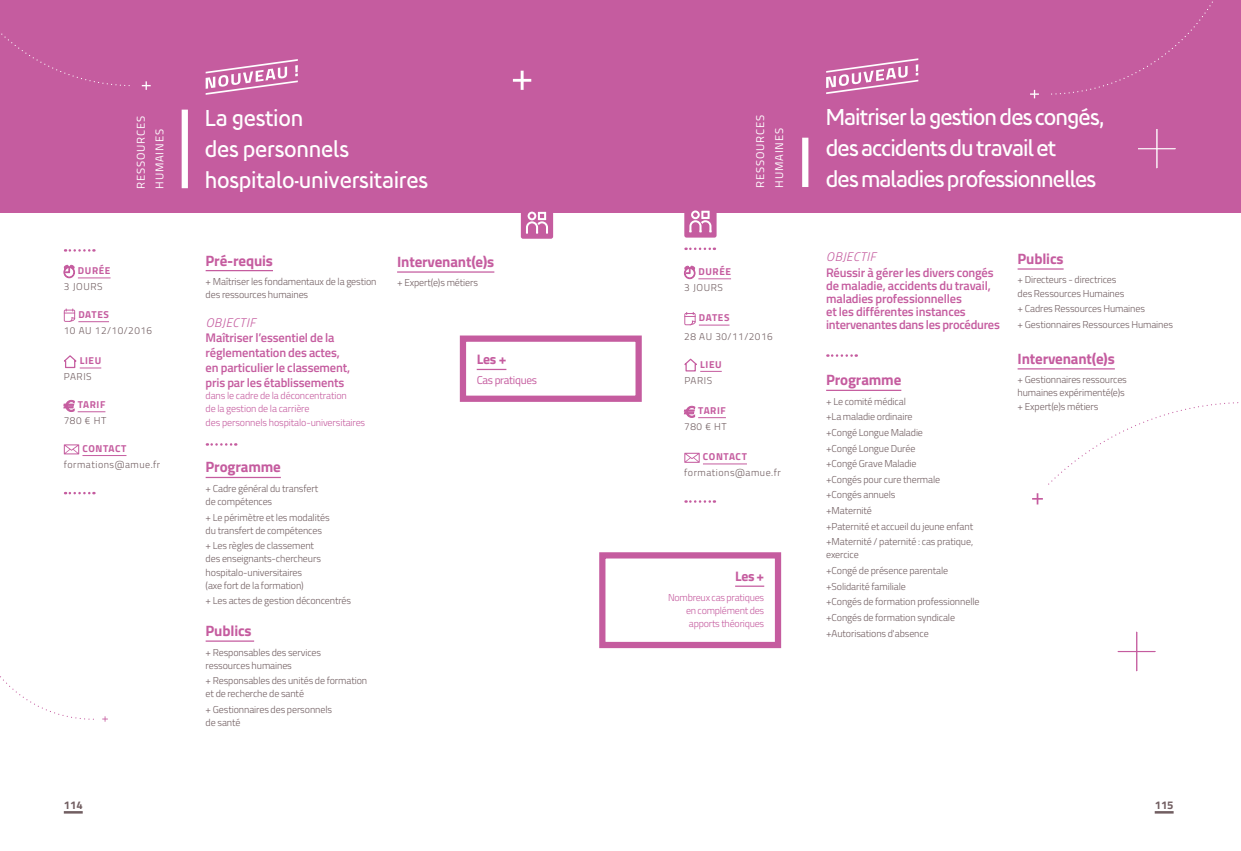
<style>
.page{position:relative;width:1241px;height:851px;background:#fff}
.page>*{position:absolute;margin:0;border:0;box-sizing:border-box;transform-origin:0 0}
.t1{font:20px/31.2px "Amue";letter-spacing:-.01em;color:#fff}
.t2{font:20px/31.2px "Amue";letter-spacing:.02em;color:#fff}
.t3{font:700 15px "Titillium Web";letter-spacing:-.01em;color:#c55c9f}
.t4{font:700 13.75px "Titillium Web";letter-spacing:-.015em;color:#c55c9f}
.t5{font:600 12.5px/13.1px "Titillium Web";letter-spacing:-.01em;color:#c55c9f}
.t6{font:italic 300 12.5px "Titillium Web";letter-spacing:.05em;color:#c55c9f}
.t7{font:11.25px/18.8px "Titillium Web";letter-spacing:.075em;color:#fff}
.t8{font:11.25px "Titillium Web";letter-spacing:-.025em;color:#c55c9f}
.t9{font:700 11.25px "Titillium Web";color:#715e61}
.t10{font:300 10px/15.6px "Titillium Web";letter-spacing:-.01em;color:#715e61}
.t11{font:300 10px/13.1px "Titillium Web";letter-spacing:-.01em;color:#c55c9f}
.t12{font:300 10px "Titillium Web";letter-spacing:.05em;color:#715e61}
.t13{font:700 10px "Titillium Web";letter-spacing:.06em;color:#c55c9f}
</style>
<div class="page">
<svg style="left:64px;top:811px;width:19px;height:2px"></svg>
<svg style="left:1154px;top:811px;width:19px;height:2px"></svg>
<div style="left:0;top:0;width:620px;height:213px;background:#c55c9f"></div>
<svg style="left:102px;top:716px;width:6px;height:5px"></svg>
<svg style="left:0;top:676px;width:94px;height:44px"></svg>
<svg style="left:513px;top:71px;width:18px;height:19px"></svg>
<svg style="left:142px;top:81px;width:9px;height:9px"></svg>
<svg style="left:1px;top:33px;width:129px;height:53px"></svg>
<div style="left:620px;top:0;width:620px;height:213px;background:#c55c9f"></div>
<div style="left:182px;top:110px;width:6px;height:78px;background:#fff"></div>
<div style="left:521px;top:206px;width:32px;height:33px;background:#c55c9f;border-radius:2px"></div>
<svg style="left:526px;top:211px;width:22px;height:22px"></svg>
<hr style="left:206px;top:270px;width:67px;height:1px;background:#c55c9f">
<hr style="left:206px;top:477px;width:75px;height:1px;background:#c55c9f">
<hr style="left:206px;top:640px;width:48px;height:1px;background:#c55c9f">
<svg style="left:207px;top:443px;width:29px;height:2px"></svg>
<hr style="left:476px;top:369px;width:30px;height:1px;background:#c55c9f">
<div style="left:460px;top:335px;width:181px;height:67px;border:6px solid #c55c9f"></div>
<hr style="left:78px;top:277px;width:32px;height:1px;background:#c55c9f">
<hr style="left:78px;top:321px;width:31px;height:1px;background:#c55c9f">
<hr style="left:82px;top:455px;width:44px;height:1px;background:#c55c9f">
<svg style="left:65px;top:249px;width:29px;height:2px"></svg>
<svg style="left:64px;top:265px;width:11px;height:13px"></svg>
<svg style="left:64px;top:308px;width:11px;height:14px"></svg>
<svg style="left:64px;top:355px;width:37px;height:13px"></svg>
<svg style="left:64px;top:400px;width:41px;height:12px"></svg>
<svg style="left:64px;top:444px;width:15px;height:10px"></svg>
<svg style="left:65px;top:492px;width:29px;height:2px"></svg>
<hr style="left:397px;top:271px;width:97px;height:1px;background:#c55c9f">
<svg style="left:1117px;top:631px;width:39px;height:41px"></svg>
<svg style="left:1030px;top:90px;width:8px;height:8px"></svg>
<svg style="left:1051px;top:1px;width:162px;height:94px"></svg>
<svg style="left:1138px;top:129px;width:38px;height:40px"></svg>
<svg style="left:1032px;top:493px;width:10px;height:11px"></svg>
<svg style="left:1048px;top:402px;width:191px;height:83px"></svg>
<svg style="left:206px;top:59px;width:92px;height:36px"></svg>
<div style="left:802px;top:138px;width:6px;height:49px;background:#fff"></div>
<hr style="left:698px;top:278px;width:33px;height:1px;background:#c55c9f">
<hr style="left:698px;top:325px;width:31px;height:1px;background:#c55c9f">
<hr style="left:702px;top:463px;width:44px;height:1px;background:#c55c9f">
<svg style="left:685px;top:247px;width:29px;height:3px"></svg>
<svg style="left:684px;top:266px;width:11px;height:13px"></svg>
<svg style="left:684px;top:312px;width:11px;height:13px"></svg>
<svg style="left:684px;top:358px;width:37px;height:14px"></svg>
<svg style="left:684px;top:406px;width:41px;height:12px"></svg>
<svg style="left:684px;top:452px;width:15px;height:11px"></svg>
<svg style="left:685px;top:500px;width:29px;height:2px"></svg>
<hr style="left:826px;top:389px;width:75px;height:2px;background:#c55c9f">
<svg style="left:827px;top:354px;width:29px;height:3px"></svg>
<svg style="left:735px;top:585px;width:29px;height:1px"></svg>
<div style="left:599px;top:552px;width:182px;height:96px;border:6px solid #c55c9f"></div>
<div style="left:684px;top:205px;width:32px;height:32px;background:#c55c9f;border-radius:2px"></div>
<svg style="left:689px;top:210px;width:22px;height:22px"></svg>
<svg style="left:826px;top:58px;width:92px;height:36px"></svg>
<hr style="left:1017px;top:268px;width:46px;height:1px;background:#c55c9f">
<hr style="left:1017px;top:368px;width:97px;height:1px;background:#c55c9f">
<p class="t7" style="left:131px;top:189px;width:74px;rotate:-90deg">RESSOURCES<br>HUMAINES</p>
<p class="t13" style="left:78px;top:263px;width:34px">DURÉE</p>
<p class="t10" style="left:64px;top:278px;width:40px">3 JOURS</p>
<p class="t13" style="left:78px;top:307px;width:32px">DATES</p>
<p class="t12" style="left:64px;top:323px;width:90px">10 AU 12/10/2016</p>
<p class="t13" style="left:80px;top:353px;width:23px">LIEU</p>
<p class="t10" style="left:64px;top:368px;width:29px">PARIS</p>
<p class="t13" style="left:78px;top:397px;width:29px">TARIF</p>
<p class="t10" style="left:64px;top:412px;width:44px">780 € HT</p>
<p class="t13" style="left:82px;top:440px;width:45px">CONTACT</p>
<p class="t12" style="left:64px;top:457px;width:98px">formations@amue.fr</p>
<h1 class="t2" style="left:205px;top:102px;width:224px">La gestion<br>des personnels hospitalo-universitaires</h1>
<h2 class="t3" style="left:206px;top:249px;width:69px">Pré-requis</h2>
<p class="t10" style="left:206px;top:274px;width:172px;line-height:13.1px">+ Maîtriser les fondamentaux de la gestion des ressources humaines</p>
<p class="t6" style="left:206px;top:313px;width:51px">OBJECTIF</p>
<p class="t5" style="left:206px;top:329px;width:146px;line-height:15px">Maîtriser l’essentiel de la réglementation des actes, en particulier le classement, pris par les établissements</p>
<p class="t11" style="left:206px;top:389px;width:143px;line-height:12.5px">dans le cadre de la déconcentration de la gestion de la carrière</p>
<p class="t11" style="left:206px;top:415px;width:161px">des personnels hospitalo-universitaires</p>
<h2 class="t3" style="left:206px;top:455px;width:77px">Programme</h2>
<p class="t10" style="left:206px;top:481px;width:114px;line-height:13.1px">+ Cadre général du transfert de compétences</p>
<p class="t10" style="left:206px;top:510px;width:125px;line-height:13.1px">+ Le périmètre et les modalités du transfert de compétences</p>
<p class="t10" style="left:206px;top:538px;width:117px;line-height:13.1px">+ Les règles de classement des enseignants-chercheurs hospitalo-universitaires (axe fort de la formation)</p>
<p class="t10" style="left:206px;top:592px;width:147px">+ Les actes de gestion déconcentrés</p>
<h2 class="t3" style="left:206px;top:619px;width:47px">Publics</h2>
<p class="t10" style="left:206px;top:644px;width:117px;line-height:13.1px">+ Responsables des services ressources humaines</p>
<p class="t10" style="left:206px;top:673px;width:163px;line-height:13.1px">+ Responsables des unités de formation et de recherche de santé</p>
<p class="t10" style="left:206px;top:702px;width:128px;line-height:13.1px">+ Gestionnaires des personnels de santé</p>
<h2 class="t3" style="left:397px;top:250px;width:99px">Intervenant(e)s</h2>
<p class="t10" style="left:397px;top:274px;width:82px">+ Expert(e)s métiers</p>
<h3 class="t4" style="left:476px;top:349px;width:31px">Les +</h3>
<p class="t8" style="left:476px;top:372px;width:62px">Cas pratiques</p>
<p class="t7" style="left:750px;top:188px;width:74px;rotate:-90deg">RESSOURCES<br>HUMAINES</p>
<p class="t13" style="left:698px;top:264px;width:34px">DURÉE</p>
<p class="t10" style="left:684px;top:279px;width:40px">3 JOURS</p>
<p class="t13" style="left:698px;top:310px;width:32px">DATES</p>
<p class="t12" style="left:684px;top:329px;width:90px">28 AU 30/11/2016</p>
<p class="t13" style="left:700px;top:356px;width:23px">LIEU</p>
<p class="t10" style="left:684px;top:372px;width:29px">PARIS</p>
<p class="t13" style="left:698px;top:402px;width:29px">TARIF</p>
<p class="t10" style="left:684px;top:418px;width:44px">780 € HT</p>
<p class="t13" style="left:702px;top:449px;width:45px">CONTACT</p>
<p class="t12" style="left:684px;top:465px;width:98px">formations@amue.fr</p>
<h3 class="t4" style="left:735px;top:565px;width:31px">Les +</h3>
<p class="t11" style="left:686px;top:590px;width:80px;text-align:justify;text-indent:-18px">Nombreux cas pratiques en complément des apports théoriques</p>
<h1 class="t1" style="left:826px;top:101px;width:279px">Maitriser la gestion des congés, des accidents du travail et<br>des maladies professionnelles</h1>
<p class="t6" style="left:826px;top:248px;width:51px">OBJECTIF</p>
<p class="t5" style="left:826px;top:265px;width:175px">Réussir à gérer les divers congés de maladie, accidents du travail, maladies professionnelles<br>et les différentes instances intervenantes dans les procédures</p>
<h2 class="t3" style="left:826px;top:368px;width:77px">Programme</h2>
<p class="t10" style="left:826px;top:393px;width:148px">+ Le comité médical<br>+La maladie ordinaire<br>+Congé Longue Maladie<br>+Congé Longue Durée<br>+Congé Grave Maladie<br>+Congés pour cure thermale +Congés annuels<br>+Maternité<br>+Paternité et accueil du jeune enfant +Maternité / paternité : cas pratique,</p>
<p class="t10" style="left:826px;top:546px;width:155px">exercice<br>+Congé de présence parentale +Solidarité familiale<br>+Congés de formation professionnelle +Congés de formation syndicale +Autorisations d'absence</p>
<h2 class="t3" style="left:1017px;top:247px;width:47px">Publics</h2>
<p class="t10" style="left:1017px;top:273px;width:108px;line-height:13.1px">+ Directeurs - directrices des Ressources Humaines</p>
<p class="t10" style="left:1017px;top:300px;width:157px">+ Cadres Ressources Humaines<br>+ Gestionnaires Ressources Humaines</p>
<h2 class="t3" style="left:1017px;top:347px;width:99px">Intervenant(e)s</h2>
<p class="t10" style="left:1017px;top:372px;width:111px;line-height:13.1px">+ Gestionnaires ressources humaines expérimenté(e)s + Expert(e)s métiers</p>
<p class="t9" style="left:64px;top:795px;width:20px">114</p>
<p class="t9" style="left:1154px;top:795px;width:20px">115</p>
</div>
